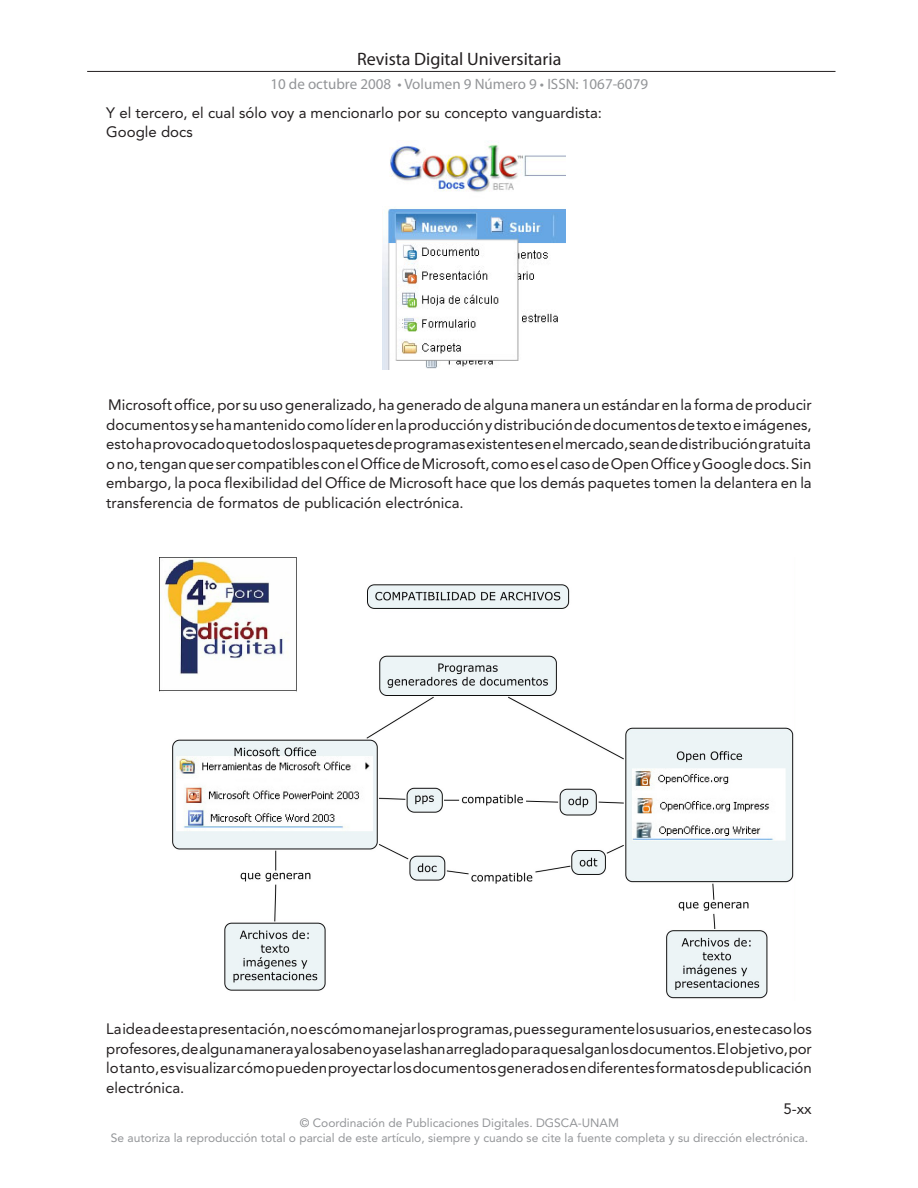
<style>
.page{position:relative;width:918px;height:1188px;background:#fff}
.page>*{position:absolute;margin:0;border:0;box-sizing:border-box;transform-origin:0 0}
.t1{font:18px "Myriad Pro";color:#231f20}
.cuerpo{font:15px/19.5px "Avenir";color:#231f20;text-align:justify}
.t2{font:15px "Myriad Pro";color:#939598}
.t3{font:12px/15px "Avenir";color:#939598;text-align:center}
.s1{color:#808285}
</style>
<div class="page">
<hr style="left:87px;top:71px;width:749px;height:1px;background:#231f20">
<img style="left:159px;top:558px;width:635px;height:441px">
<img style="left:383px;top:144px;width:183px;height:226px">
<p class="t1" style="left:357px;top:48px;width:206px">Revista Digital Universitaria</p>
<p class="t2" style="left:270px;top:75px;width:379px">10 de octubre 2008 • Volumen 9 Número 9 • ISSN: 1067-6079</p>
<p class="cuerpo" style="left:106px;top:103px;width:497px">Y el tercero, el cual sólo voy a mencionarlo por su concepto vanguardista:</p>
<p class="cuerpo" style="left:106px;top:122px;width:88px">Google docs</p>
<p class="cuerpo" style="left:106px;top:395px;width:707px">Microsoft office, por su uso generalizado, ha generado de alguna manera un estándar en la forma de producir documentos y se ha mantenido como líder en la producción y distribución de documentos de texto e imágenes, esto ha provocado que todos los paquetes de programas existentes en el mercado, sean de distribución gratuita o no, tengan que ser compatibles con el Office de Microsoft, como es el caso de Open Office y Google docs. Sin embargo, la poca flexibilidad del Office de Microsoft hace que los demás paquetes tomen la delantera en la transferencia de formatos de publicación electrónica.</p>
<p class="cuerpo" style="left:106px;top:1019px;width:707px">La idea de esta presentación, no es cómo manejar los programas, pues seguramente los usuarios, en este caso los profesores, de alguna manera ya lo saben o ya se las han arreglado para que salgan los documentos. El objetivo, por lo tanto, es visualizar cómo pueden proyectar los documentos generados en diferentes formatos de publicación electrónica.</p>
<p class="cuerpo" style="left:783px;top:1099px;width:30px">5-xx</p>
<p class="t3" style="left:111px;top:1116px;width:699px"><span class="s1">©</span> Coordinación de Publicaciones Digitales. DGSCA-UNAM<br>Se autoriza la reproducción total o parcial de este artículo, siempre y cuando se cite la fuente completa y su dirección electrónica.</p>
</div>
